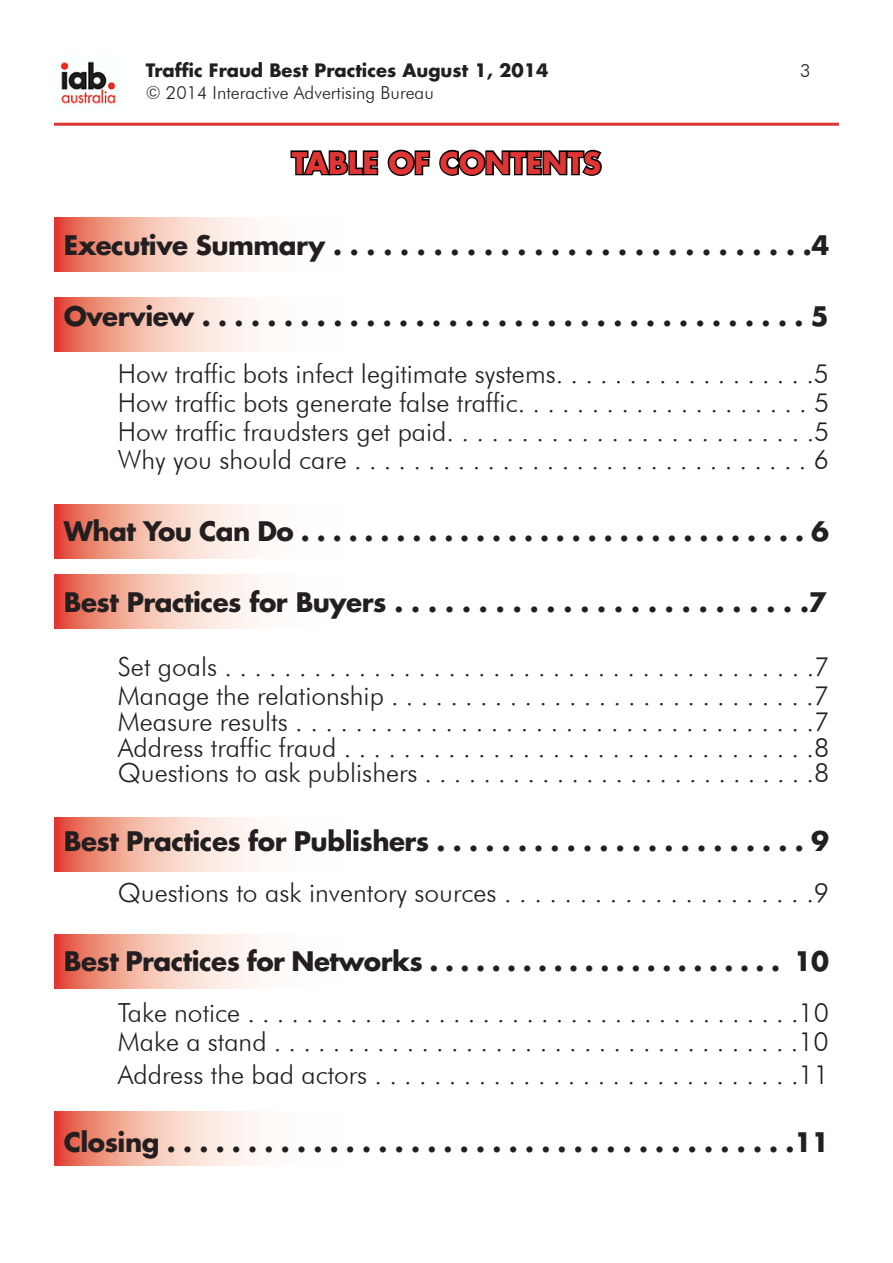
<style>
.page{position:relative;width:893px;height:1263px;background:#fff}
.page>*{position:absolute;margin:0;border:0;box-sizing:border-box;transform-origin:0 0}
.t1{font:700 29.1px "Futura Std";color:#e03535}
.t2{font:300 26.25px "Futura BT";color:#231f20}
.t3{font:700 26.25px "Futura Std";letter-spacing:-.02em;color:#231f20}
.t4{font:700 18px "Futura Std";color:#231f20}
.t5{font:300 18px "Futura BT";color:#231f20}
</style>
<div class="page">
<img style="left:60px;top:61px;width:61px;height:46px">
<hr style="left:54px;top:123px;width:785px;height:3px;background:#e03535">
<svg style="left:54px;top:218px;width:204px;height:54px;background:#f4b9ac"></svg>
<svg style="left:54px;top:504px;width:204px;height:54px;background:#f4b9ac"></svg>
<svg style="left:54px;top:575px;width:204px;height:54px;background:#f4b9ac"></svg>
<svg style="left:54px;top:818px;width:204px;height:54px;background:#f4b9ac"></svg>
<svg style="left:54px;top:934px;width:204px;height:54px;background:#f4b9ac"></svg>
<svg style="left:54px;top:1111px;width:204px;height:54px;background:#f4b9ac"></svg>
<svg style="left:54px;top:297px;width:204px;height:54px;background:#f4b9ac"></svg>
<svg style="left:290px;top:150px;width:89px;height:26px"></svg>
<svg style="left:387px;top:149px;width:44px;height:27px"></svg>
<svg style="left:439px;top:149px;width:163px;height:27px"></svg>
<p class="t4" style="left:146px;top:59px;width:404px">Traffic Fraud Best Practices August 1, 2014</p>
<p class="t5" style="left:800px;top:60px;width:12px">3</p>
<p class="t5" style="left:146px;top:82px;width:290px">© 2014 Interactive Advertising Bureau</p>
<p class="t1" style="left:292px;top:144px;width:311px">TABLE OF CONTENTS</p>
<p class="t3" style="left:64px;top:227px;width:767px">Executive Summary . . . . . . . . . . . . . . . . . . . . . . . . . . . . .4</p>
<p class="t3" style="left:64px;top:299px;width:767px">Overview . . . . . . . . . . . . . . . . . . . . . . . . . . . . . . . . . . . . . 5</p>
<p class="t2" style="left:118px;top:358px;width:713px">How traffic bots infect legitimate systems. . . . . . . . . . . . . . . . . .5</p>
<p class="t2" style="left:118px;top:387px;width:713px">How traffic bots generate false traffic. . . . . . . . . . . . . . . . . . . . 5</p>
<p class="t2" style="left:118px;top:415px;width:713px">How traffic fraudsters get paid. . . . . . . . . . . . . . . . . . . . . . . . .5</p>
<p class="t2" style="left:118px;top:444px;width:712px">Why you should care . . . . . . . . . . . . . . . . . . . . . . . . . . . . . . . 6</p>
<p class="t3" style="left:64px;top:513px;width:767px">What You Can Do . . . . . . . . . . . . . . . . . . . . . . . . . . . . . . . . 6</p>
<p class="t3" style="left:64px;top:585px;width:764px">Best Practices for Buyers . . . . . . . . . . . . . . . . . . . . . . . . .7</p>
<p class="t2" style="left:118px;top:651px;width:713px">Set goals . . . . . . . . . . . . . . . . . . . . . . . . . . . . . . . . . . . . . . . .7</p>
<p class="t2" style="left:118px;top:680px;width:713px">Manage the relationship . . . . . . . . . . . . . . . . . . . . . . . . . . . . .7</p>
<p class="t2" style="left:118px;top:705px;width:713px">Measure results . . . . . . . . . . . . . . . . . . . . . . . . . . . . . . . . . . .7</p>
<p class="t2" style="left:118px;top:731px;width:713px">Address traffic fraud . . . . . . . . . . . . . . . . . . . . . . . . . . . . . . . .8</p>
<p class="t2" style="left:118px;top:757px;width:713px">Questions to ask publishers . . . . . . . . . . . . . . . . . . . . . . . . . . .8</p>
<p class="t3" style="left:64px;top:823px;width:767px">Best Practices for Publishers . . . . . . . . . . . . . . . . . . . . . . . 9</p>
<p class="t2" style="left:118px;top:877px;width:713px">Questions to ask inventory sources . . . . . . . . . . . . . . . . . . . . .9</p>
<p class="t3" style="left:64px;top:943px;width:767px">Best Practices for Networks . . . . . . . . . . . . . . . . . . . . . . . 10</p>
<p class="t2" style="left:118px;top:997px;width:713px">Take notice . . . . . . . . . . . . . . . . . . . . . . . . . . . . . . . . . . . . . .10</p>
<p class="t2" style="left:118px;top:1025px;width:712px">Make a stand . . . . . . . . . . . . . . . . . . . . . . . . . . . . . . . . . . . .10</p>
<p class="t2" style="left:118px;top:1058px;width:713px">Address the bad actors . . . . . . . . . . . . . . . . . . . . . . . . . . . . .11</p>
<p class="t3" style="left:64px;top:1125px;width:767px">Closing . . . . . . . . . . . . . . . . . . . . . . . . . . . . . . . . . . . . . . .11</p>
</div>
